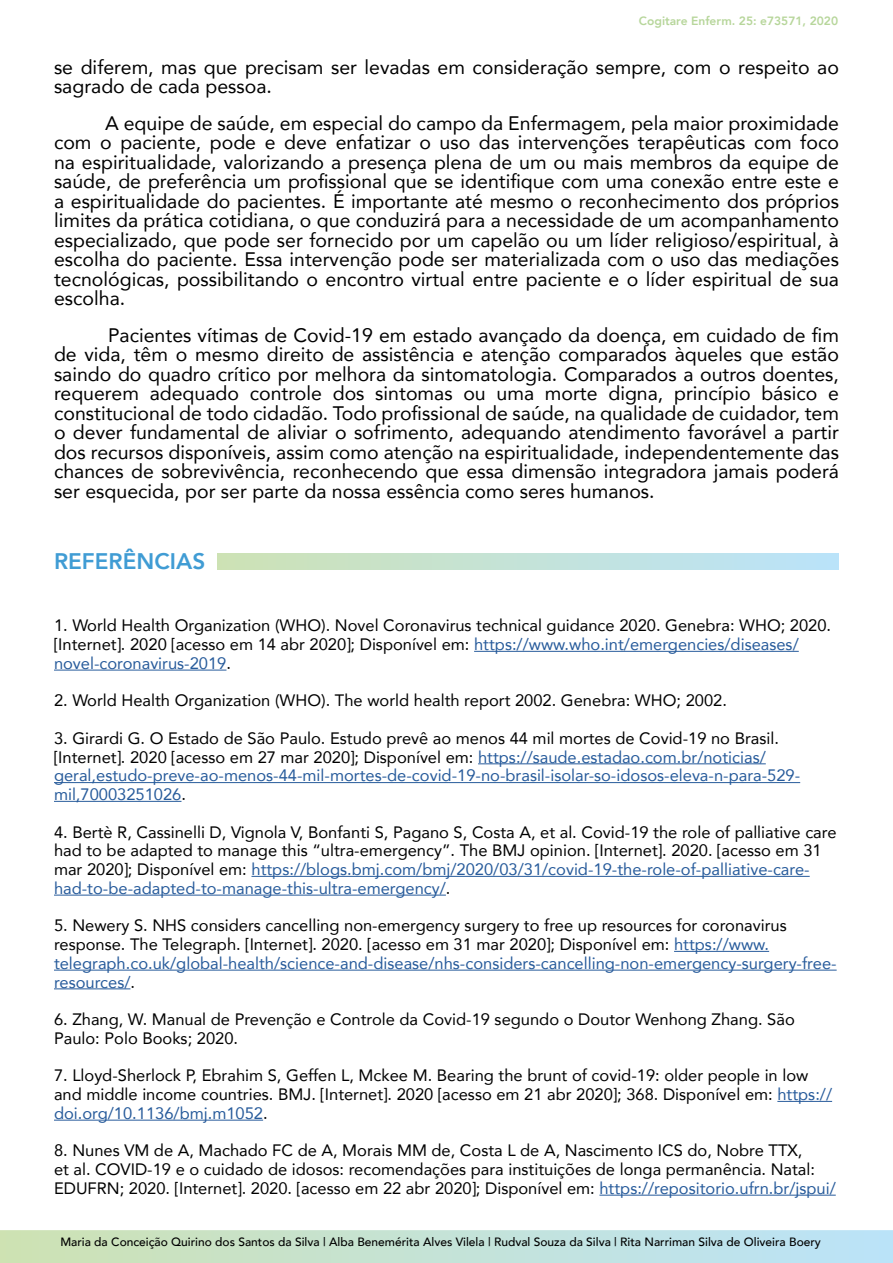
<style>
.page{position:relative;width:893px;height:1263px;background:#fff}
.page>*{position:absolute;margin:0;border:0;box-sizing:border-box;transform-origin:0 0}
.t1{font:800 22.5px "Avenir";color:#409cd4}
.t2{font:19.5px/19.5px "Avenir";color:#000;text-align:justify}
.t3{font:16.5px/18.8px "Avenir";color:#000}
.t4{font:16.5px/18.8px "Avenir";color:#275b9b}
.t5{font:500 12px "Avenir";color:#000}
.t6{font:800 12px "Avenir";color:#b7d69b}
.s1{color:#275b9b}
.s2{color:#000}
</style>
<div class="page">
<svg style="left:0;top:1230px;width:893px;height:33px;background:#c4e2d6"></svg>
<div style="left:218px;top:553px;width:621px;height:16px;background:linear-gradient(to right,#cde2b5,#bae3fb)"></div>
<hr style="left:474px;top:651px;width:325px;height:1px;background:#275b9b">
<hr style="left:54px;top:670px;width:172px;height:1px;background:#275b9b">
<hr style="left:478px;top:763px;width:288px;height:1px;background:#275b9b">
<hr style="left:54px;top:782px;width:746px;height:1px;background:#275b9b">
<hr style="left:54px;top:801px;width:127px;height:1px;background:#275b9b">
<hr style="left:251px;top:876px;width:559px;height:1px;background:#275b9b">
<hr style="left:54px;top:895px;width:392px;height:1px;background:#275b9b">
<hr style="left:674px;top:951px;width:95px;height:1px;background:#275b9b">
<hr style="left:54px;top:970px;width:783px;height:1px;background:#275b9b">
<hr style="left:54px;top:988px;width:76px;height:1px;background:#275b9b">
<hr style="left:777px;top:1101px;width:55px;height:1px;background:#275b9b">
<hr style="left:54px;top:1120px;width:209px;height:1px;background:#275b9b">
<hr style="left:599px;top:1195px;width:237px;height:1px;background:#275b9b">
<p class="t6" style="left:639px;top:12px;width:201px">Cogitare Enferm. 25: e73571, 2020</p>
<p class="t2" style="left:54px;top:56px;width:786px">se diferem, mas que precisam ser levadas em consideração sempre, com o respeito ao sagrado de cada pessoa.</p>
<p class="t2" style="left:54px;top:112px;width:786px;text-indent:51px">A equipe de saúde, em especial do campo da Enfermagem, pela maior proximidade com o paciente, pode e deve enfatizar o uso das intervenções terapêuticas com foco na espiritualidade, valorizando a presença plena de um ou mais membros da equipe de saúde, de preferência um profissional que se identifique com uma conexão entre este e a espiritualidade do pacientes. É importante até mesmo o reconhecimento dos próprios limites da prática cotidiana, o que conduzirá para a necessidade de um acompanhamento especializado, que pode ser fornecido por um capelão ou um líder religioso/espiritual, à escolha do paciente. Essa intervenção pode ser materializada com o uso das mediações tecnológicas, possibilitando o encontro virtual entre paciente e o líder espiritual de sua escolha.</p>
<p class="t2" style="left:54px;top:324px;width:786px;text-indent:54px">Pacientes vítimas de Covid-19 em estado avançado da doença, em cuidado de fim de vida, têm o mesmo direito de assistência e atenção comparados àqueles que estão saindo do quadro crítico por melhora da sintomatologia. Comparados a outros doentes, requerem adequado controle dos sintomas ou uma morte digna, princípio básico e constitucional de todo cidadão. Todo profissional de saúde, na qualidade de cuidador, tem o dever fundamental de aliviar o sofrimento, adequando atendimento favorável a partir dos recursos disponíveis, assim como atenção na espiritualidade, independentemente das chances de sobrevivência, reconhecendo que essa dimensão integradora jamais poderá ser esquecida, por ser parte da nossa essência como seres humanos.</p>
<h1 class="t1" style="left:54px;top:544px;width:153px">REFERÊNCIAS</h1>
<p class="t3" style="left:54px;top:616px;width:779px">1. World Health Organization (WHO). Novel Coronavirus technical guidance 2020. Genebra: WHO; 2020. [Internet]. 2020 [acesso em 14 abr 2020]; Disponível em: <span class="s1">https://www.who.int/emergencies/diseases/ novel-coronavirus-2019</span>.</p>
<p class="t3" style="left:54px;top:691px;width:674px">2. World Health Organization (WHO). The world health report 2002. Genebra: WHO; 2002.</p>
<p class="t4" style="left:54px;top:728px;width:748px"><span class="s2">3. Girardi G. O Estado de São Paulo. Estudo prevê ao menos 44 mil mortes de Covid-19 no Brasil. [Internet]. 2020 [acesso em 27 mar 2020]; Disponível em:</span> https://saude.estadao.com.br/noticias/ geral,estudo-preve-ao-menos-44-mil-mortes-de-covid-19-no-brasil-isolar-so-idosos-eleva-n-para-529- mil,70003251026<span class="s2">.</span></p>
<p class="t3" style="left:54px;top:822px;width:784px">4. Bertè R, Cassinelli D, Vignola V, Bonfanti S, Pagano S, Costa A, et al. Covid-19 the role of palliative care had to be adapted to manage this “ultra-emergency”. The BMJ opinion. [Internet]. 2020. [acesso em 31 mar 2020]; Disponível em: <span class="s1">https://blogs.bmj.com/bmj/2020/03/31/covid-19-the-role-of-palliative-care&shy;had-to-be-adapted-to-manage-this-ultra-emergency/</span>.</p>
<p class="t3" style="left:54px;top:916px;width:784px">5. Newery S. NHS considers cancelling non-emergency surgery to free up resources for coronavirus response. The Telegraph. [Internet]. 2020. [acesso em 31 mar 2020]; Disponível em: <span class="s1">https://www. telegraph.co.uk/global-health/science-and-disease/nhs-considers-cancelling-non-emergency-surgery-free&shy;resources/</span>.</p>
<p class="t3" style="left:54px;top:1009px;width:742px">6. Zhang, W. Manual de Prevenção e Controle da Covid-19 segundo o Doutor Wenhong Zhang. São<br>Paulo: Polo Books; 2020.</p>
<p class="t3" style="left:54px;top:1066px;width:780px">7. Lloyd-Sherlock P, Ebrahim S, Geffen L, Mckee M. Bearing the brunt of covid-19: older people in low and middle income countries. BMJ. [Internet]. 2020 [acesso em 21 abr 2020]; 368. Disponível em: <span class="s1">https:// doi.org/10.1136/bmj.m1052</span>.</p>
<p class="t3" style="left:54px;top:1141px;width:783px">8. Nunes VM de A, Machado FC de A, Morais MM de, Costa L de A, Nascimento ICS do, Nobre TTX,<br>et al. COVID-19 e o cuidado de idosos: recomendações para instituições de longa permanência. Natal:<br>EDUFRN; 2020. [Internet]. 2020. [acesso em 22 abr 2020]; Disponível em: <span class="s1">https://repositorio.ufrn.br/jspui/</span></p>
<p class="t5" style="left:60px;top:1232px;width:762px">Maria da Conceição Quirino dos Santos da Silva | Alba Benemérita Alves Vilela | Rudval Souza da Silva | Rita Narriman Silva de Oliveira Boery</p>
</div>
